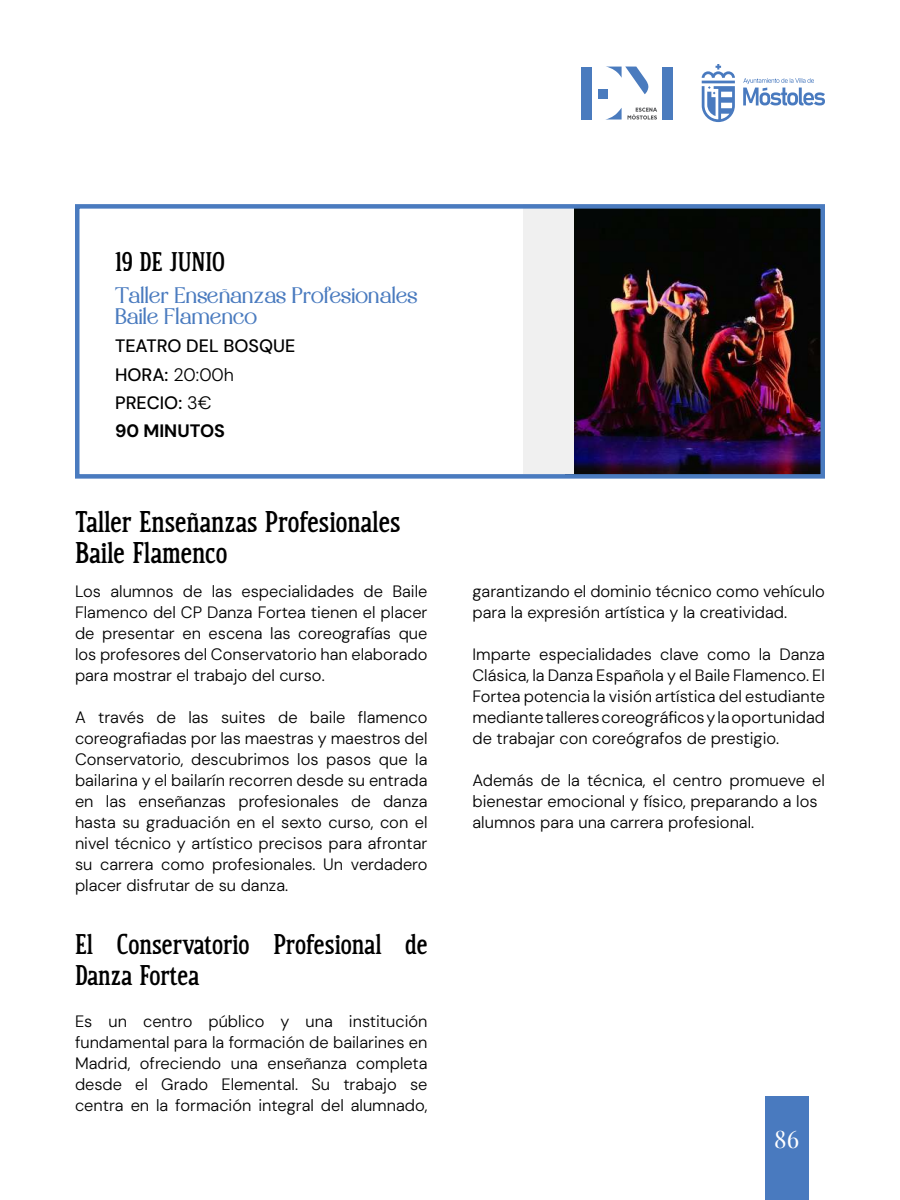
<style>
.page{position:relative;width:900px;height:1200px;background:#fff}
.page>*{position:absolute;margin:0;border:0;box-sizing:border-box;transform-origin:0 0}
.t1{font:30px/31.5px "CS Dario Drawn";color:#000}
.t2{font:28.5px/31.5px "CS Dario Drawn";color:#000}
.t3{font:27px "CS Dario Drawn";color:#000}
.t4{font:24px "Playfair Display";color:#fff}
.t5{font:22.5px/21px "Branley";color:#4a7bbf}
.t6{font:500 18px/28.5px "DM Sans 18 pt";color:#000}
.t7{font:300 16.5px/21px "DM Sans 18 pt";color:#000;text-align:justify}
.s1{font-weight:300}
.s2{font-weight:700}
</style>
<div class="page">
<div style="left:765px;top:1096px;width:43px;height:104px;background:#497abf"></div>
<svg style="left:702px;top:64px;width:123px;height:58px"></svg>
<div style="left:599px;top:89px;width:9px;height:9px;background:#4a7bbe"></div>
<svg style="left:608px;top:67px;width:41px;height:27px"></svg>
<svg style="left:605px;top:108px;width:52px;height:12px"></svg>
<div style="left:662px;top:67px;width:10px;height:53px;background:#4a7bbe"></div>
<div style="left:581px;top:67px;width:10px;height:53px;background:#4a7bbe"></div>
<img style="left:574px;top:209px;width:246px;height:265px">
<div style="left:524px;top:204px;width:50px;height:270px;background:#f0f0f0"></div>
<div style="left:75px;top:204px;width:750px;height:275px;border:4px solid #4a7bbf"></div>
<h3 class="t3" style="left:115px;top:247px;width:111px">19 DE JUNIO</h3>
<h3 class="t5" style="left:115px;top:285px;width:304px">Taller Enseñanzas Profesionales<br>Baile Flamenco</h3>
<p class="t6" style="left:115px;top:331px;width:182px">TEATRO DEL BOSQUE<br>HORA: <span class="s1">20:00h<br></span>PRECIO: <span class="s1">3€<br></span><span class="s2">90 MINUTOS</span></p>
<h1 class="t1" style="left:75px;top:506px;width:327px">Taller Enseñanzas Profesionales<br>Baile Flamenco</h1>
<p class="t7" style="left:75px;top:581px;width:354px">Los alumnos de las especialidades de Baile Flamenco del CP Danza Fortea tienen el placer de presentar en escena las coreografías que los profesores del Conservatorio han elaborado para mostrar el trabajo del curso.</p>
<p class="t7" style="left:75px;top:707px;width:354px">A través de las suites de baile flamenco coreografiadas por las maestras y maestros del Conservatorio, descubrimos los pasos que la bailarina y el bailarín recorren desde su entrada en las enseñanzas profesionales de danza hasta su graduación en el sexto curso, con el nivel técnico y artístico precisos para afrontar su carrera como profesionales. Un verdadero placer disfrutar de su danza.</p>
<h2 class="t2" style="left:75px;top:929px;width:354px">El Conservatorio Profesional de<br>Danza Fortea</h2>
<p class="t7" style="left:75px;top:1011px;width:354px">Es un centro público y una institución fundamental para la formación de bailarines en Madrid, ofreciendo una enseñanza completa desde el Grado Elemental. Su trabajo se centra en la formación integral del alumnado,</p>
<p class="t7" style="left:473px;top:581px;width:354px">garantizando el dominio técnico como vehículo para la expresión artística y la creatividad.</p>
<p class="t7" style="left:473px;top:644px;width:354px">Imparte especialidades clave como la Danza Clásica, la Danza Española y el Baile Flamenco. El Fortea potencia la visión artística del estudiante mediante talleres coreográficos y la oportunidad de trabajar con coreógrafos de prestigio.</p>
<p class="t7" style="left:473px;top:770px;width:354px;text-align:left">Además de la técnica, el centro promueve el bienestar emocional y físico, preparando a los alumnos para una carrera profesional.</p>
<h3 class="t4" style="left:774px;top:1121px;width:26px">86</h3>
</div>
